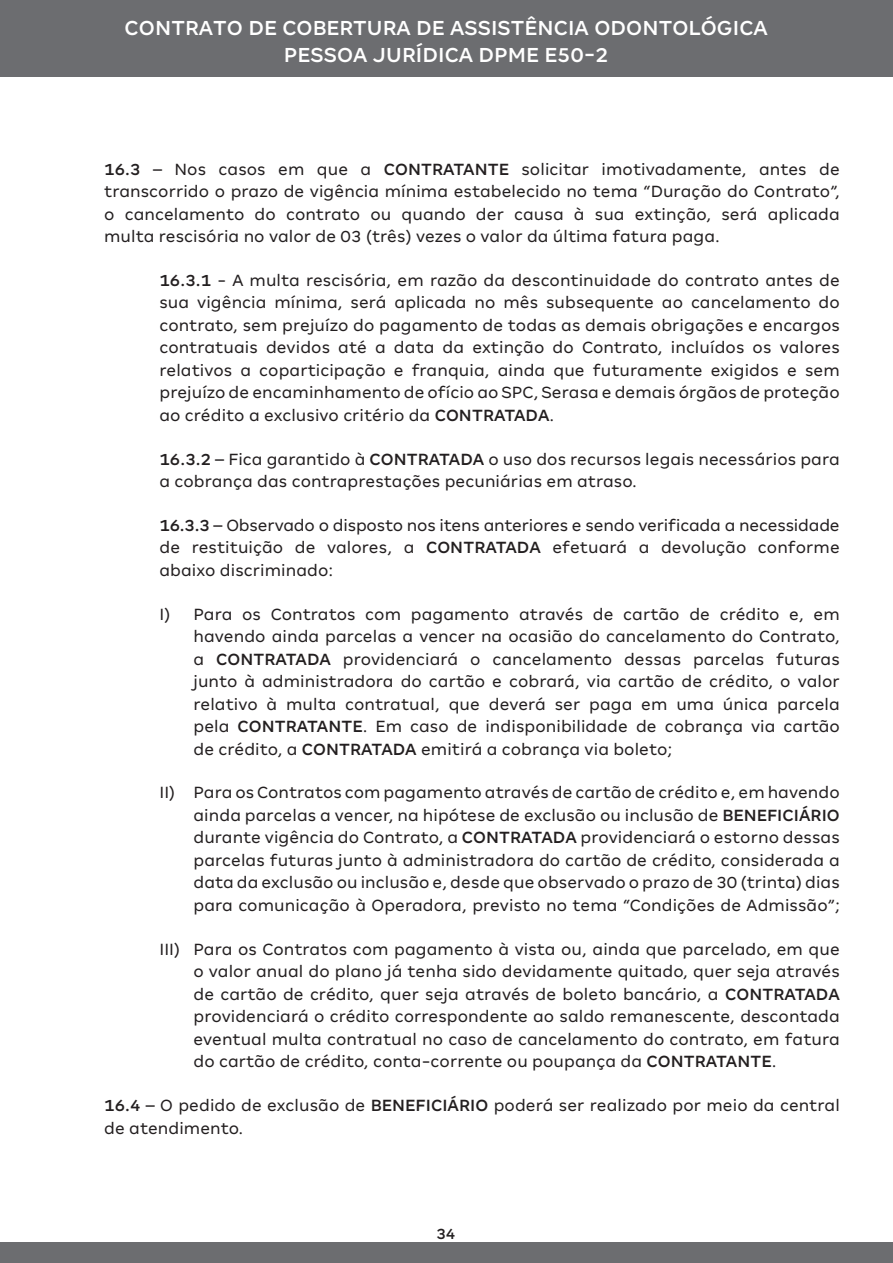
<style>
.page{position:relative;width:893px;height:1263px;background:#fff}
.page>*{position:absolute;margin:0;border:0;box-sizing:border-box;transform-origin:0 0}
.t1{font:500 22.5px/27px "Amil Typeface";letter-spacing:.005em;color:#fff;text-align:center}
.t2{font:18px/22.5px "Amil Typeface";letter-spacing:.005em;color:#231f20;text-align:justify}
.t3{font:500 16.5px "Amil Typeface";color:#231f20}
.s1{font-weight:500}
</style>
<div class="page">
<div style="left:0;top:1243px;width:893px;height:20px;background:#6c6d70"></div>
<div style="left:0;top:0;width:893px;height:76px;background:#6c6d70"></div>
<p class="t1" style="left:125px;top:14px;width:645px">CONTRATO DE COBERTURA DE ASSISTÊNCIA ODONTOLÓGICA<br>PESSOA JURÍDICA DPME E50-2</p>
<p class="t2" style="left:104px;top:157px;width:737px"><span class="s1">16.3</span> – Nos casos em que a <span class="s1">CONTRATANTE</span> solicitar imotivadamente, antes de transcorrido o prazo de vigência mínima estabelecido no tema “Duração do Contrato”, o cancelamento do contrato ou quando der causa à sua extinção, será aplicada multa rescisória no valor de 03 (três) vezes o valor da última fatura paga.</p>
<p class="t2" style="left:159px;top:269px;width:682px"><span class="s1">16.3.1</span> - A multa rescisória, em razão da descontinuidade do contrato antes de sua vigência mínima, será aplicada no mês subsequente ao cancelamento do contrato, sem prejuízo do pagamento de todas as demais obrigações e encargos contratuais devidos até a data da extinção do Contrato, incluídos os valores relativos a coparticipação e franquia, ainda que futuramente exigidos e sem prejuízo de encaminhamento de ofício ao SPC, Serasa e demais órgãos de proteção ao crédito a exclusivo critério da <span class="s1">CONTRATADA</span>.</p>
<p class="t2" style="left:159px;top:447px;width:682px"><span class="s1">16.3.2</span> – Fica garantido à <span class="s1">CONTRATADA</span> o uso dos recursos legais necessários para a cobrança das contraprestações pecuniárias em atraso.</p>
<p class="t2" style="left:159px;top:514px;width:682px"><span class="s1">16.3.3</span> – Observado o disposto nos itens anteriores e sendo verificada a necessidade de restituição de valores, a <span class="s1">CONTRATADA</span> efetuará a devolução conforme abaixo discriminado:</p>
<p class="t2" style="left:193px;top:602px;width:648px;text-indent:-34px">I) Para os Contratos com pagamento através de cartão de crédito e, em havendo ainda parcelas a vencer na ocasião do cancelamento do Contrato, a <span class="s1">CONTRATADA</span> providenciará o cancelamento dessas parcelas futuras junto à administradora do cartão e cobrará, via cartão de crédito, o valor relativo à multa contratual, que deverá ser paga em uma única parcela pela <span class="s1">CONTRATANTE</span>. Em caso de indisponibilidade de cobrança via cartão de crédito, a <span class="s1">CONTRATADA</span> emitirá a cobrança via boleto;</p>
<p class="t2" style="left:193px;top:781px;width:648px;text-indent:-34px">II) Para os Contratos com pagamento através de cartão de crédito e, em havendo ainda parcelas a vencer, na hipótese de exclusão ou inclusão de <span class="s1">BENEFICIÁRIO </span>durante vigência do Contrato, a <span class="s1">CONTRATADA</span> providenciará o estorno dessas parcelas futuras junto à administradora do cartão de crédito, considerada a data da exclusão ou inclusão e, desde que observado o prazo de 30 (trinta) dias para comunicação à Operadora, previsto no tema “Condições de Admissão”;</p>
<p class="t2" style="left:193px;top:937px;width:648px;text-indent:-34px">III) Para os Contratos com pagamento à vista ou, ainda que parcelado, em que o valor anual do plano já tenha sido devidamente quitado, quer seja através de cartão de crédito, quer seja através de boleto bancário, a <span class="s1">CONTRATADA </span>providenciará o crédito correspondente ao saldo remanescente, descontada eventual multa contratual no caso de cancelamento do contrato, em fatura do cartão de crédito, conta-corrente ou poupança da <span class="s1">CONTRATANTE</span>.</p>
<p class="t2" style="left:104px;top:1094px;width:737px"><span class="s1">16.4</span> – O pedido de exclusão de <span class="s1">BENEFICIÁRIO</span> poderá ser realizado por meio da central de atendimento.</p>
<p class="t3" style="left:436px;top:1224px;width:21px">34</p>
</div>
